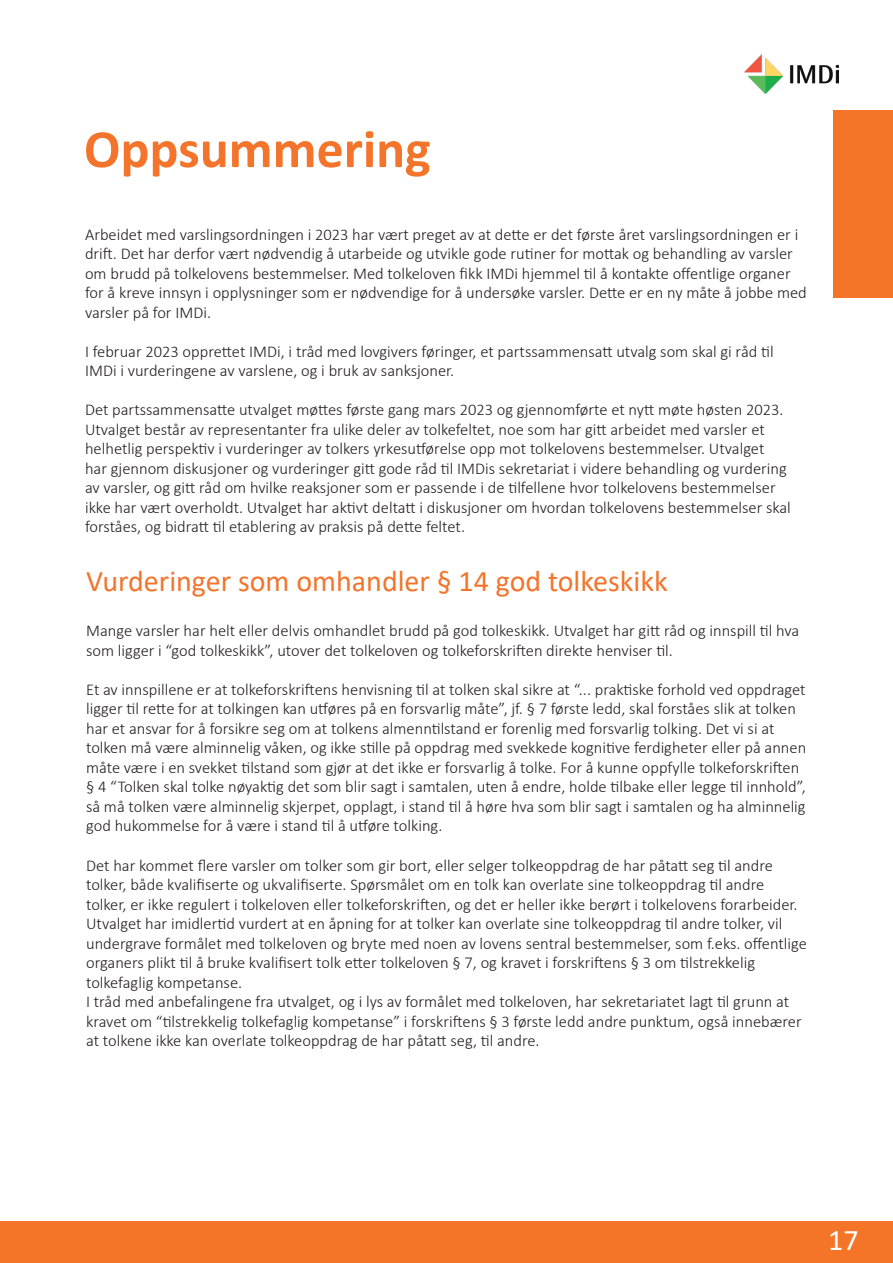
<style>
.page{position:relative;width:893px;height:1263px;background:#fff}
.page>*{position:absolute;margin:0;border:0;box-sizing:border-box;transform-origin:0 0}
.t1{font:700 54px "Calibri";color:#f3742a}
.t2{font:30px "Calibri";color:#f3742a}
.t3{font:30px "Calibri";color:#fff}
.t4{font:300 16.5px/19.5px "Calibri";color:#231f20}
</style>
<div class="page">
<div style="left:0;top:1221px;width:893px;height:42px;background:#f47527"></div>
<img style="left:744px;top:54px;width:95px;height:39px">
<div style="left:833px;top:111px;width:60px;height:187px;background:#f47527"></div>
<h1 class="t1" style="left:84px;top:111px;width:348px">Oppsummering</h1>
<p class="t4" style="left:85px;top:224px;width:723px">Arbeidet med varslingsordningen i 2023 har vært preget av at dette er det første året varslingsordningen er i drift. Det har derfor vært nødvendig å utarbeide og utvikle gode rutiner for mottak og behandling av varsler om brudd på tolkelovens bestemmelser. Med tolkeloven fikk IMDi hjemmel til å kontakte offentlige organer for å kreve innsyn i opplysninger som er nødvendige for å undersøke varsler. Dette er en ny måte å jobbe med varsler på for IMDi.</p>
<p class="t4" style="left:85px;top:341px;width:690px">I februar 2023 opprettet IMDi, i tråd med lovgivers føringer, et partssammensatt utvalg som skal gi råd til<br>IMDi i vurderingene av varslene, og i bruk av sanksjoner.</p>
<p class="t4" style="left:85px;top:400px;width:707px">Det partssammensatte utvalget møttes første gang mars 2023 og gjennomførte et nytt møte høsten 2023.<br>Utvalget består av representanter fra ulike deler av tolkefeltet, noe som har gitt arbeidet med varsler et helhetlig perspektiv i vurderinger av tolkers yrkesutførelse opp mot tolkelovens bestemmelser. Utvalget<br>har gjennom diskusjoner og vurderinger gitt gode råd til IMDis sekretariat i videre behandling og vurdering av varsler, og gitt råd om hvilke reaksjoner som er passende i de tilfellene hvor tolkelovens bestemmelser ikke har vært overholdt. Utvalget har aktivt deltatt i diskusjoner om hvordan tolkelovens bestemmelser skal forståes, og bidratt til etablering av praksis på dette feltet.</p>
<h2 class="t2" style="left:86px;top:560px;width:583px">Vurderinger som omhandler § 14 god tolkeskikk</h2>
<p class="t4" style="left:86px;top:621px;width:715px">Mange varsler har helt eller delvis omhandlet brudd på god tolkeskikk. Utvalget har gitt råd og innspill til hva som ligger i “god tolkeskikk”, utover det tolkeloven og tolkeforskriften direkte henviser til.</p>
<p class="t4" style="left:86px;top:679px;width:722px">Et av innspillene er at tolkeforskriftens henvisning til at tolken skal sikre at “... praktiske forhold ved oppdraget ligger til rette for at tolkingen kan utføres på en forsvarlig måte”, jf. § 7 første ledd, skal forståes slik at tolken har et ansvar for å forsikre seg om at tolkens almenntilstand er forenlig med forsvarlig tolking. Det vi si at tolken må være alminnelig våken, og ikke stille på oppdrag med svekkede kognitive ferdigheter eller på annen måte være i en svekket tilstand som gjør at det ikke er forsvarlig å tolke. For å kunne oppfylle tolkeforskriften § 4 “Tolken skal tolke nøyaktig det som blir sagt i samtalen, uten å endre, holde tilbake eller legge til innhold”, så må tolken være alminnelig skjerpet, opplagt, i stand til å høre hva som blir sagt i samtalen og ha alminnelig god hukommelse for å være i stand til å utføre tolking.</p>
<p class="t4" style="left:86px;top:855px;width:722px">Det har kommet flere varsler om tolker som gir bort, eller selger tolkeoppdrag de har påtatt seg til andre tolker, både kvalifiserte og ukvalifiserte. Spørsmålet om en tolk kan overlate sine tolkeoppdrag til andre tolker, er ikke regulert i tolkeloven eller tolkeforskriften, og det er heller ikke berørt i tolkelovens forarbeider.<br>Utvalget har imidlertid vurdert at en åpning for at tolker kan overlate sine tolkeoppdrag til andre tolker, vil undergrave formålet med tolkeloven og bryte med noen av lovens sentral bestemmelser, som f.eks. offentlige organers plikt til å bruke kvalifisert tolk etter tolkeloven § 7, og kravet i forskriftens § 3 om tilstrekkelig tolkefaglig kompetanse.<br>I tråd med anbefalingene fra utvalget, og i lys av formålet med tolkeloven, har sekretariatet lagt til grunn at kravet om “tilstrekkelig tolkefaglig kompetanse” i forskriftens § 3 første ledd andre punktum, også innebærer at tolkene ikke kan overlate tolkeoppdrag de har påtatt seg, til andre.</p>
<h2 class="t3" style="left:828px;top:1219px;width:32px">17</h2>
</div>
